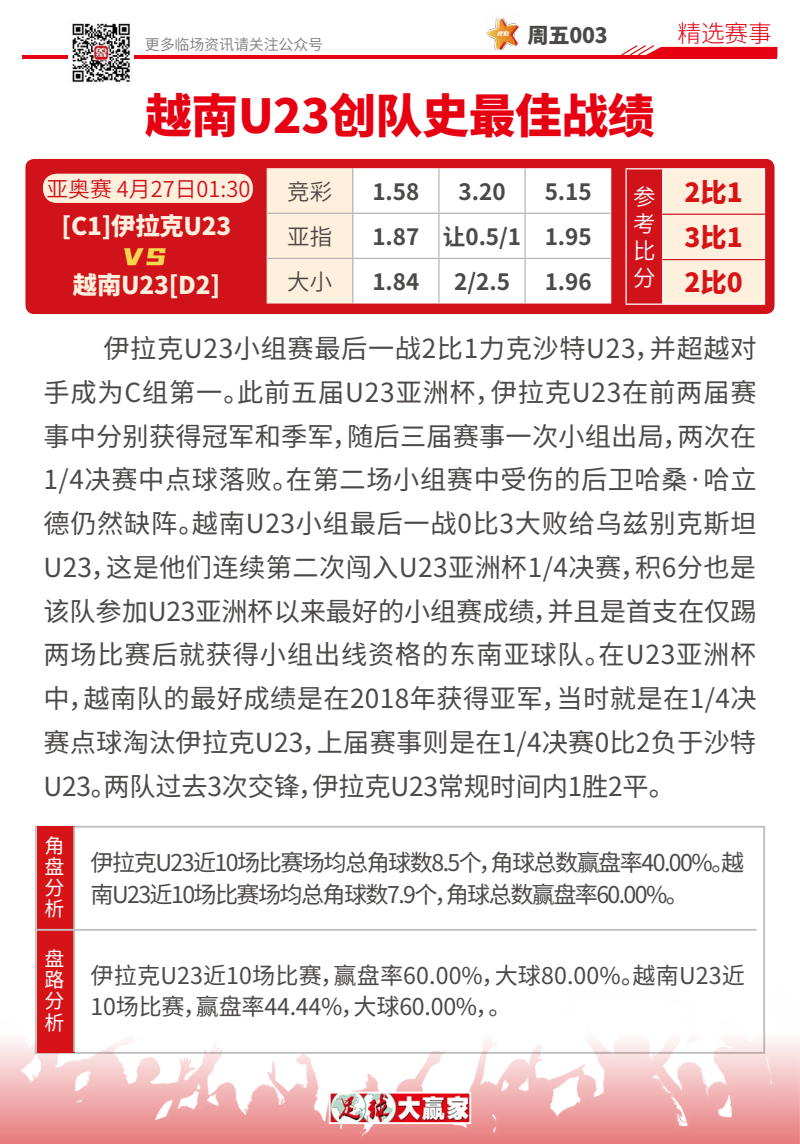
<style>
.page{position:relative;width:800px;height:1144px;background:#fff}
.page>*{position:absolute;margin:0;border:0;box-sizing:border-box;transform-origin:0 0}
.t1{font:900 46.88px "Noto Sans Hans";letter-spacing:-.01em;color:#e60012}
.t2{font:30px "You She Biao Ti Hei";color:#f4d74e}
.t3{font:26.25px/43.8px "Noto Sans Hans";letter-spacing:-.01em;color:#4c4948;text-align:justify}
.t4{font:900 26.25px/45.1px "Noto Sans Hans";color:#d61418;text-align:justify}
.t5{font:900 24.38px "Noto Sans Hans";letter-spacing:-.01em;color:#fef0dd}
.t6{font:300 23.75px "Noto Sans Hans";color:#e60012}
.t7{font:23.12px/31.5px "Noto Sans Hans";letter-spacing:-.065em;color:#4c4948}
.t8{font:23.12px/31.5px "Noto Sans Hans";letter-spacing:.005em;color:#4c4948}
.t9{font:700 22.5px "Noto Sans Hans";color:#4c4948}
.t10{font:600 22.5px "Noto Sans Hans";color:#4c4948}
.t11{font:600 22.5px/27px "Noto Sans Hans";color:#fff;text-align:justify}
.t12{font:600 21.88px "Noto Sans Hans";color:#d0121b}
.t13{font:900 21.25px "Noto Sans Hans";letter-spacing:-.01em;color:#4c4948}
.t14{font:20px/21.2px "Noto Sans Hans";color:#fff;text-align:justify}
.t15{font:600 15px "Noto Sans Hans";letter-spacing:-.01em;color:#7d7d7d}
</style>
<div class="page">
<hr style="left:22px;top:55px;width:755px;height:4px;background:#e60012">
<svg style="left:621px;top:45px;width:156px;height:10px"></svg>
<img style="left:68px;top:23px;width:66px;height:60px">
<div style="left:25px;top:159px;width:750px;height:155px;background:#d0121b;border-radius:9px"></div>
<img style="left:0;top:919px;width:800px;height:225px">
<img style="left:332px;top:1094px;width:136px;height:27px">
<div style="left:329px;top:1091px;width:142px;height:33px;border:2px solid #fff"></div>
<svg style="left:267px;top:168px;width:344px;height:135px;background:#fefaf5"></svg>
<hr style="left:352px;top:168px;width:1px;height:45px;background:#b5b6b6">
<hr style="left:438px;top:168px;width:2px;height:45px;background:#b5b6b6">
<hr style="left:524px;top:168px;width:2px;height:45px;background:#b5b6b6">
<hr style="left:267px;top:213px;width:86px;height:1px;background:#b5b6b6">
<hr style="left:353px;top:213px;width:86px;height:1px;background:#b5b6b6">
<hr style="left:352px;top:214px;width:1px;height:44px;background:#b5b6b6">
<hr style="left:439px;top:213px;width:86px;height:1px;background:#b5b6b6">
<hr style="left:438px;top:214px;width:2px;height:44px;background:#b5b6b6">
<hr style="left:525px;top:213px;width:86px;height:1px;background:#b5b6b6">
<hr style="left:524px;top:214px;width:2px;height:44px;background:#b5b6b6">
<hr style="left:267px;top:258px;width:86px;height:1px;background:#b5b6b6">
<hr style="left:353px;top:258px;width:86px;height:1px;background:#b5b6b6">
<hr style="left:352px;top:259px;width:1px;height:44px;background:#b5b6b6">
<hr style="left:439px;top:258px;width:86px;height:1px;background:#b5b6b6">
<hr style="left:438px;top:259px;width:2px;height:44px;background:#b5b6b6">
<hr style="left:525px;top:258px;width:86px;height:1px;background:#b5b6b6">
<hr style="left:524px;top:259px;width:2px;height:44px;background:#b5b6b6">
<div style="left:663px;top:169px;width:101px;height:134px;background:#fef0dd"></div>
<hr style="left:625px;top:168px;width:38px;height:1px;background:#fff">
<hr style="left:625px;top:169px;width:2px;height:45px;background:#fff">
<hr style="left:663px;top:168px;width:102px;height:1px;background:#fff">
<hr style="left:662px;top:169px;width:1px;height:44px;background:#fff">
<hr style="left:764px;top:169px;width:1px;height:44px;background:#fff">
<hr style="left:625px;top:214px;width:2px;height:45px;background:#fff">
<hr style="left:662px;top:213px;width:103px;height:2px;background:#fff">
<hr style="left:662px;top:215px;width:1px;height:43px;background:#fff">
<hr style="left:764px;top:215px;width:1px;height:43px;background:#fff">
<hr style="left:625px;top:259px;width:2px;height:44px;background:#fff">
<hr style="left:662px;top:258px;width:103px;height:2px;background:#fff">
<hr style="left:662px;top:260px;width:1px;height:43px;background:#fff">
<hr style="left:764px;top:260px;width:1px;height:43px;background:#fff">
<hr style="left:625px;top:303px;width:38px;height:2px;background:#fff">
<hr style="left:663px;top:303px;width:102px;height:2px;background:#fff">
<img style="left:486px;top:17px;width:33px;height:34px">
<svg style="left:89px;top:825px;width:657px;height:3px"></svg>
<svg style="left:89px;top:963px;width:657px;height:25px"></svg>
<svg style="left:91px;top:994px;width:407px;height:26px"></svg>
<div style="left:43px;top:174px;width:210px;height:29px;background:#fef0dd;border-radius:14px"></div>
<div style="left:37px;top:826px;width:37px;height:227px;background:#d61418"></div>
<hr style="left:35px;top:929px;width:722px;height:2px;background:#bfc0c0">
<hr style="left:73px;top:826px;width:2px;height:226px;background:#bfc0c0">
<hr style="left:662px;top:214px;width:103px;height:1px;background:#d0121b">
<hr style="left:662px;top:259px;width:103px;height:1px;background:#d0121b">
<p class="t15" style="left:145px;top:36px;width:180px">更多临场资讯请关注公众号</p>
<p class="t13" style="left:527px;top:23px;width:82px">周五003</p>
<p class="t6" style="left:678px;top:20px;width:96px">精选赛事</p>
<h1 class="t1" style="left:145px;top:89px;width:511px">越南U23创队史最佳战绩</h1>
<p class="t12" style="left:46px;top:176px;width:206px">亚奥赛 4月27日01:30</p>
<p class="t5" style="left:62px;top:213px;width:171px">[C1]伊拉克U23</p>
<p class="t5" style="left:73px;top:272px;width:149px">越南U23[D2]</p>
<p class="t2" style="left:123px;top:238px;width:46px">VS</p>
<p class="t10" style="left:287px;top:179px;width:47px">竞彩</p>
<p class="t9" style="left:372px;top:179px;width:49px">1.58</p>
<p class="t9" style="left:459px;top:179px;width:49px">3.20</p>
<p class="t9" style="left:545px;top:179px;width:49px">5.15</p>
<p class="t10" style="left:287px;top:224px;width:47px">亚指</p>
<p class="t9" style="left:372px;top:224px;width:221px">1.87 让0.5/1 1.95</p>
<p class="t10" style="left:287px;top:269px;width:46px">大小</p>
<p class="t9" style="left:372px;top:269px;width:49px">1.84</p>
<p class="t9" style="left:454px;top:269px;width:57px">2/2.5</p>
<p class="t9" style="left:545px;top:269px;width:49px">1.96</p>
<p class="t11" style="left:633px;top:184px;width:24px">参考比分</p>
<p class="t4" style="left:685px;top:170px;width:60px">2比1<br>3比1<br>2比0</p>
<p class="t3" style="left:43px;top:327px;width:715px;text-indent:60px">伊拉克U23小组赛最后一战2比1力克沙特U23，并超越对手成为C组第一。此前五届U23亚洲杯，伊拉克U23在前两届赛事中分别获得冠军和季军，随后三届赛事一次小组出局，两次在1/4决赛中点球落败。在第二场小组赛中受伤的后卫哈桑·哈立德仍然缺阵。越南U23小组最后一战0比3大败给乌兹别克斯坦U23，这是他们连续第二次闯入U23亚洲杯1/4决赛，积6分也是该队参加U23亚洲杯以来最好的小组赛成绩，并且是首支在仅踢两场比赛后就获得小组出线资格的东南亚球队。在U23亚洲杯中，越南队的最好成绩是在2018年获得亚军，当时就是在1/4决赛点球淘汰伊拉克U23，上届赛事则是在1/4决赛0比2负于沙特U23。两队过去3次交锋，伊拉克U23常规时间内1胜2平。</p>
<p class="t14" style="left:44px;top:835px;width:21px">角盘分析</p>
<p class="t14" style="left:44px;top:948px;width:21px">盘路分析</p>
<p class="t7" style="left:91px;top:847px;width:655px">伊拉克U23近10场比赛场均总角球数8.5个，角球总数赢盘率40.00%。越南U23近10场比赛场均总角球数7.9个，角球总数赢盘率60.00%。</p>
<p class="t8" style="left:91px;top:960px;width:656px">伊拉克U23近10场比赛，赢盘率60.00%，大球80.00%。越南U23近<br>10场比赛，赢盘率44.44%，大球60.00%，。</p>
</div>
